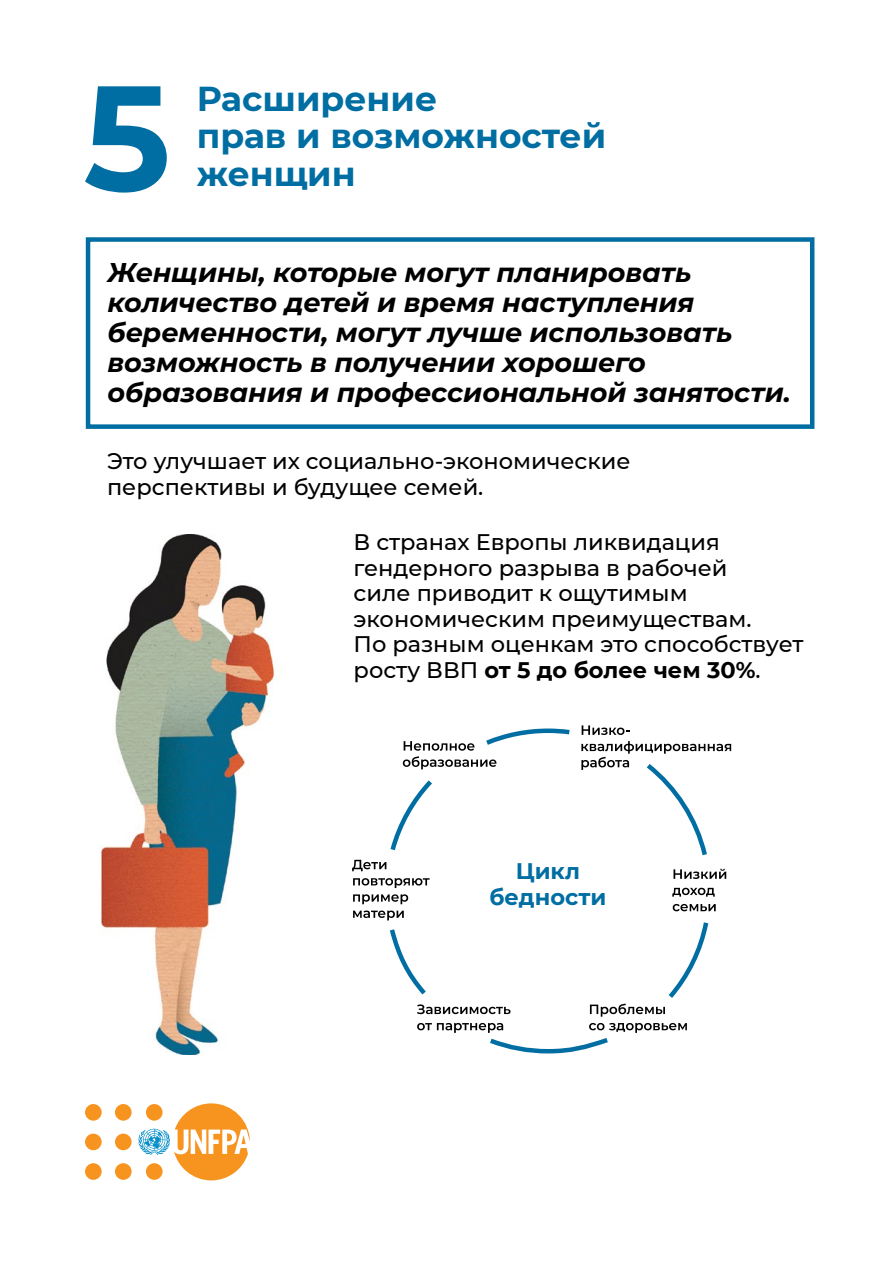
<style>
.page{position:relative;width:893px;height:1263px;background:#fff}
.page>*{position:absolute;margin:0;border:0;box-sizing:border-box;transform-origin:0 0}
.t1{font:700 34.5px/37.5px "Montserrat";color:#006ea2}
.t2{font:italic 700 27px/30px "Montserrat";letter-spacing:-.005em;color:#000}
.t3{font:500 22.5px/25.5px "Montserrat";color:#000}
.t4{font:700 22.5px/25.5px "Montserrat";color:#006ea2;text-align:center}
.s1{font-weight:700}
</style>
<div class="page">
<svg style="left:85px;top:86px;width:82px;height:107px"></svg>
<div style="left:115px;top:1133px;width:17px;height:17px;background:#f7941f;border-radius:50%"></div>
<div style="left:115px;top:1163px;width:17px;height:17px;background:#f7941f;border-radius:50%"></div>
<div style="left:115px;top:1104px;width:17px;height:17px;background:#f7941f;border-radius:50%"></div>
<div style="left:85px;top:1133px;width:17px;height:17px;background:#f7941f;border-radius:50%"></div>
<div style="left:85px;top:1163px;width:17px;height:17px;background:#f7941f;border-radius:50%"></div>
<div style="left:85px;top:1104px;width:17px;height:17px;background:#f7941f;border-radius:50%"></div>
<svg style="left:138px;top:1103px;width:112px;height:77px"></svg>
<div style="left:86px;top:237px;width:728px;height:192px;border:4px solid #006ea2"></div>
<img style="left:100px;top:534px;width:175px;height:520px">
<svg style="left:387px;top:726px;width:324px;height:328px"></svg>
<svg style="left:403px;top:741px;width:93px;height:28px"></svg>
<svg style="left:582px;top:725px;width:48px;height:10px"></svg>
<svg style="left:581px;top:741px;width:150px;height:29px"></svg>
<svg style="left:673px;top:869px;width:53px;height:10px"></svg>
<svg style="left:672px;top:888px;width:43px;height:9px"></svg>
<svg style="left:673px;top:904px;width:43px;height:7px"></svg>
<svg style="left:417px;top:1004px;width:93px;height:10px"></svg>
<svg style="left:417px;top:1023px;width:86px;height:10px"></svg>
<svg style="left:590px;top:1003px;width:75px;height:14px"></svg>
<svg style="left:589px;top:1023px;width:98px;height:10px"></svg>
<svg style="left:352px;top:860px;width:34px;height:11px"></svg>
<svg style="left:353px;top:878px;width:77px;height:10px"></svg>
<svg style="left:353px;top:894px;width:55px;height:10px"></svg>
<svg style="left:353px;top:910px;width:51px;height:10px"></svg>
<h1 class="t1" style="left:197px;top:78px;width:411px">Расширение<br>прав и возможностей женщин</h1>
<p class="t2" style="left:108px;top:256px;width:685px">Женщины, которые могут планировать количество детей и время наступления беременности, могут лучше использовать возможность в получении хорошего образования и профессиональной занятости.</p>
<p class="t3" style="left:107px;top:447px;width:525px">Это улучшает их социально-экономические перспективы и будущее семей.</p>
<p class="t3" style="left:354px;top:528px;width:451px">В странах Европы ликвидация гендерного разрыва в рабочей<br>силе приводит к ощутимым экономическим преимуществам.<br>По разным оценкам это способствует росту ВВП <span class="s1">от 5 до более чем 30%</span>.</p>
<p class="t4" style="left:489px;top:857px;width:118px">Цикл бедности</p>
</div>
